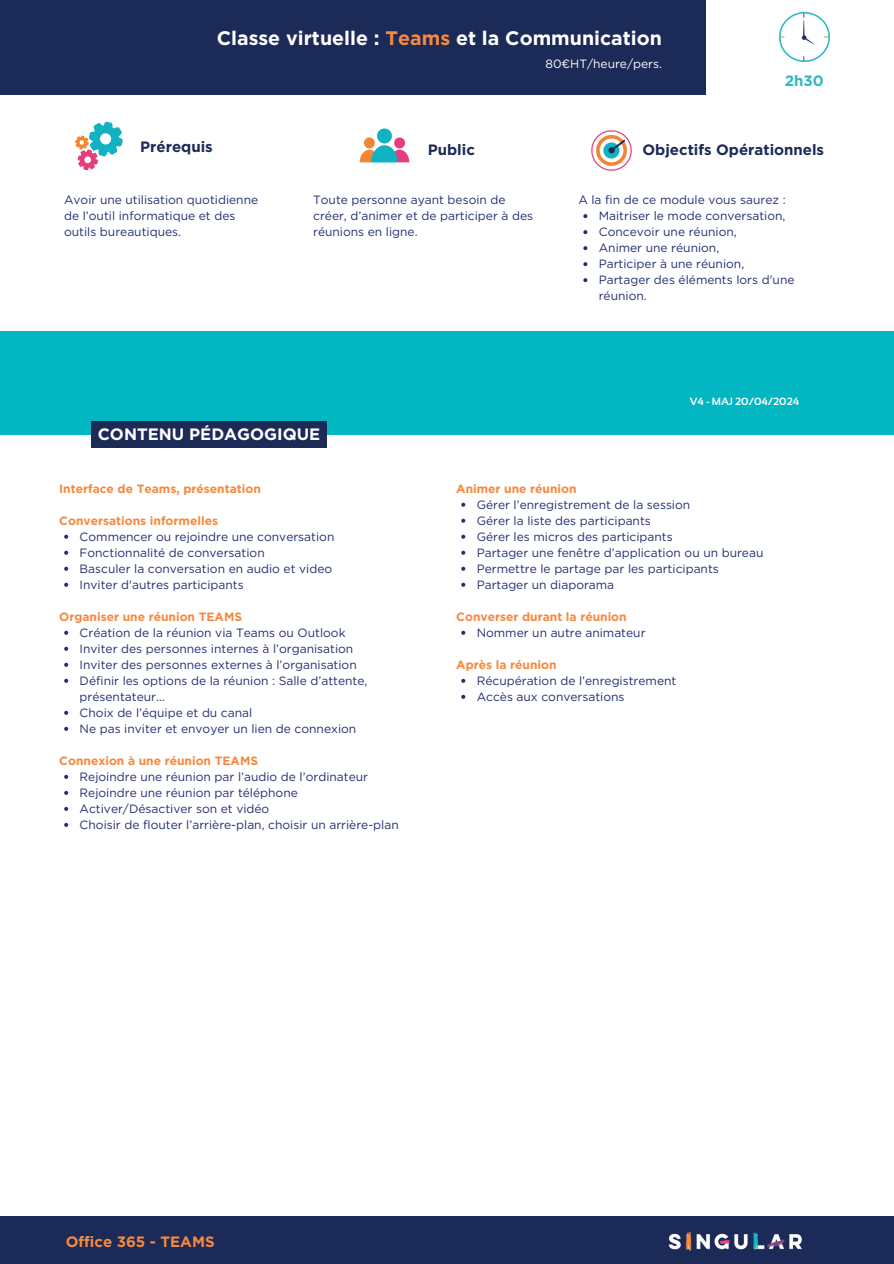
<style>
.page{position:relative;width:894px;height:1264px;background:#fff}
.page>*{position:absolute;margin:0;border:0;box-sizing:border-box;transform-origin:0 0}
.t1{font:700 19.5px "Gotham";color:#fff}
.t2{font:700 16.5px "Gotham";color:#fefefe}
.t3{font:700 15px "Gotham";color:#1c2a57}
.t4{font:700 15px "Gotham";color:#f6893f}
.t5{font:700 15px "Gotham";color:#31b8c5}
.t6{font:12px/16px "Gotham";color:#232d71}
.t7{font:700 12px "Gotham";color:#f6893f}
.t8{font:12px "Gotham";color:#fff}
.t9{font:700 10.5px "Sansation";color:#fefefe}
.s1{color:#f6893f}
</style>
<div class="page">
<div style="left:0;top:0;width:705px;height:94px;background:#1c2a57"></div>
<img style="left:779px;top:12px;width:50px;height:50px">
<img style="left:75px;top:121px;width:48px;height:50px">
<img style="left:359px;top:128px;width:51px;height:35px">
<img style="left:591px;top:130px;width:41px;height:41px">
<svg style="left:583px;top:214px;width:4px;height:4px"></svg>
<svg style="left:583px;top:230px;width:4px;height:4px"></svg>
<svg style="left:583px;top:246px;width:4px;height:4px"></svg>
<svg style="left:583px;top:262px;width:4px;height:4px"></svg>
<svg style="left:583px;top:278px;width:4px;height:4px"></svg>
<svg style="left:64px;top:534px;width:4px;height:4px"></svg>
<svg style="left:64px;top:550px;width:4px;height:4px"></svg>
<svg style="left:64px;top:566px;width:4px;height:4px"></svg>
<svg style="left:64px;top:582px;width:4px;height:4px"></svg>
<svg style="left:64px;top:630px;width:4px;height:4px"></svg>
<svg style="left:64px;top:646px;width:4px;height:4px"></svg>
<svg style="left:64px;top:662px;width:4px;height:4px"></svg>
<svg style="left:64px;top:678px;width:4px;height:4px"></svg>
<svg style="left:64px;top:710px;width:4px;height:4px"></svg>
<svg style="left:64px;top:726px;width:4px;height:4px"></svg>
<svg style="left:64px;top:774px;width:4px;height:4px"></svg>
<svg style="left:64px;top:790px;width:4px;height:4px"></svg>
<svg style="left:64px;top:806px;width:4px;height:4px"></svg>
<svg style="left:64px;top:822px;width:4px;height:4px"></svg>
<svg style="left:461px;top:502px;width:4px;height:4px"></svg>
<svg style="left:461px;top:518px;width:4px;height:4px"></svg>
<svg style="left:461px;top:534px;width:4px;height:4px"></svg>
<svg style="left:461px;top:550px;width:4px;height:4px"></svg>
<svg style="left:461px;top:566px;width:4px;height:4px"></svg>
<svg style="left:461px;top:582px;width:4px;height:4px"></svg>
<svg style="left:461px;top:630px;width:4px;height:4px"></svg>
<svg style="left:461px;top:678px;width:4px;height:4px"></svg>
<svg style="left:461px;top:694px;width:4px;height:4px"></svg>
<div style="left:0;top:1216px;width:893px;height:47px;background:#1c2a57"></div>
<img style="left:668px;top:1231px;width:134px;height:21px">
<div style="left:0;top:331px;width:893px;height:104px;background:#00b7c2"></div>
<div style="left:91px;top:421px;width:236px;height:27px;background:#1c2a57"></div>
<h1 class="t1" style="left:217px;top:26px;width:446px">Classe virtuelle : <span class="s1">Teams</span> et la Communication</h1>
<p class="t8" style="left:545px;top:56px;width:118px">80€HT/heure/pers.</p>
<p class="t5" style="left:784px;top:72px;width:40px">2h30</p>
<h3 class="t3" style="left:140px;top:138px;width:74px">Prérequis</h3>
<h5 class="t3" style="left:427px;top:140px;width:49px">Public</h5>
<h5 class="t3" style="left:642px;top:140px;width:183px">Objectifs Opérationnels</h5>
<h5 class="t6" style="left:64px;top:192px;width:195px">Avoir une utilisation quotidienne de l’outil informatique et des outils bureautiques.</h5>
<p class="t6" style="left:313px;top:192px;width:221px">Toute personne ayant besoin de créer, d’animer et de participer à des réunions en ligne.</p>
<h3 class="t6" style="left:578px;top:192px;width:209px">A la fin de ce module vous saurez :</h3>
<p class="t6" style="left:598px;top:208px;width:188px">Maitriser le mode conversation,</p>
<h3 class="t6" style="left:598px;top:224px;width:139px">Concevoir une réunion,</h3>
<p class="t6" style="left:598px;top:240px;width:122px">Animer une réunion,</p>
<h3 class="t6" style="left:598px;top:256px;width:147px">Participer à une réunion,</h3>
<p class="t6" style="left:598px;top:272px;width:197px">Partager des éléments lors d'une réunion.</p>
<p class="t2" style="left:98px;top:424px;width:224px">CONTENU PÉDAGOGIQUE</p>
<h5 class="t7" style="left:59px;top:481px;width:203px">Interface de Teams, présentation</h5>
<p class="t7" style="left:59px;top:513px;width:160px">Conversations informelles</p>
<p class="t6" style="left:80px;top:528px;width:256px">Commencer ou rejoindre une conversation</p>
<p class="t6" style="left:80px;top:544px;width:186px">Fonctionnalité de conversation</p>
<p class="t6" style="left:80px;top:560px;width:254px">Basculer la conversation en audio et video</p>
<p class="t6" style="left:80px;top:576px;width:166px">Inviter d'autres participants</p>
<p class="t7" style="left:59px;top:609px;width:184px">Organiser une réunion TEAMS</p>
<h2 class="t6" style="left:80px;top:624px;width:267px">Création de la réunion via Teams ou Outlook</h2>
<h4 class="t6" style="left:80px;top:640px;width:275px">Inviter des personnes internes à l’organisation</h4>
<h4 class="t6" style="left:80px;top:656px;width:278px">Inviter des personnes externes à l’organisation</h4>
<p class="t6" style="left:80px;top:672px;width:289px">Définir les options de la réunion : Salle d’attente, présentateur…</p>
<p class="t6" style="left:80px;top:704px;width:174px">Choix de l’équipe et du canal</p>
<p class="t6" style="left:80px;top:720px;width:278px">Ne pas inviter et envoyer un lien de connexion</p>
<p class="t7" style="left:59px;top:753px;width:200px">Connexion à une réunion TEAMS</p>
<h4 class="t6" style="left:80px;top:768px;width:290px">Rejoindre une réunion par l’audio de l’ordinateur</h4>
<p class="t6" style="left:80px;top:784px;width:220px">Rejoindre une réunion par téléphone</p>
<p class="t6" style="left:80px;top:800px;width:191px">Activer/Désactiver son et vidéo</p>
<p class="t6" style="left:80px;top:816px;width:320px">Choisir de flouter l’arrière-plan, choisir un arrière-plan</p>
<h4 class="t9" style="left:689px;top:395px;width:111px">V4 - MAJ 20/04/2024</h4>
<p class="t7" style="left:456px;top:481px;width:122px">Animer une réunion</p>
<p class="t6" style="left:476px;top:496px;width:215px">Gérer l’enregistrement de la session</p>
<p class="t6" style="left:476px;top:512px;width:176px">Gérer la liste des participants</p>
<h4 class="t6" style="left:476px;top:528px;width:197px">Gérer les micros des participants</h4>
<p class="t6" style="left:476px;top:544px;width:288px">Partager une fenêtre d’application ou un bureau</p>
<p class="t6" style="left:476px;top:560px;width:243px">Permettre le partage par les participants</p>
<p class="t6" style="left:476px;top:576px;width:139px">Partager un diaporama</p>
<p class="t7" style="left:456px;top:609px;width:172px">Converser durant la réunion</p>
<h4 class="t6" style="left:476px;top:624px;width:170px">Nommer un autre animateur</h4>
<p class="t7" style="left:456px;top:657px;width:102px">Après la réunion</p>
<p class="t6" style="left:476px;top:672px;width:201px">Récupération de l’enregistrement</p>
<p class="t6" style="left:476px;top:688px;width:149px">Accès aux conversations</p>
<p class="t4" style="left:66px;top:1232px;width:150px">Office 365 - TEAMS</p>
</div>
